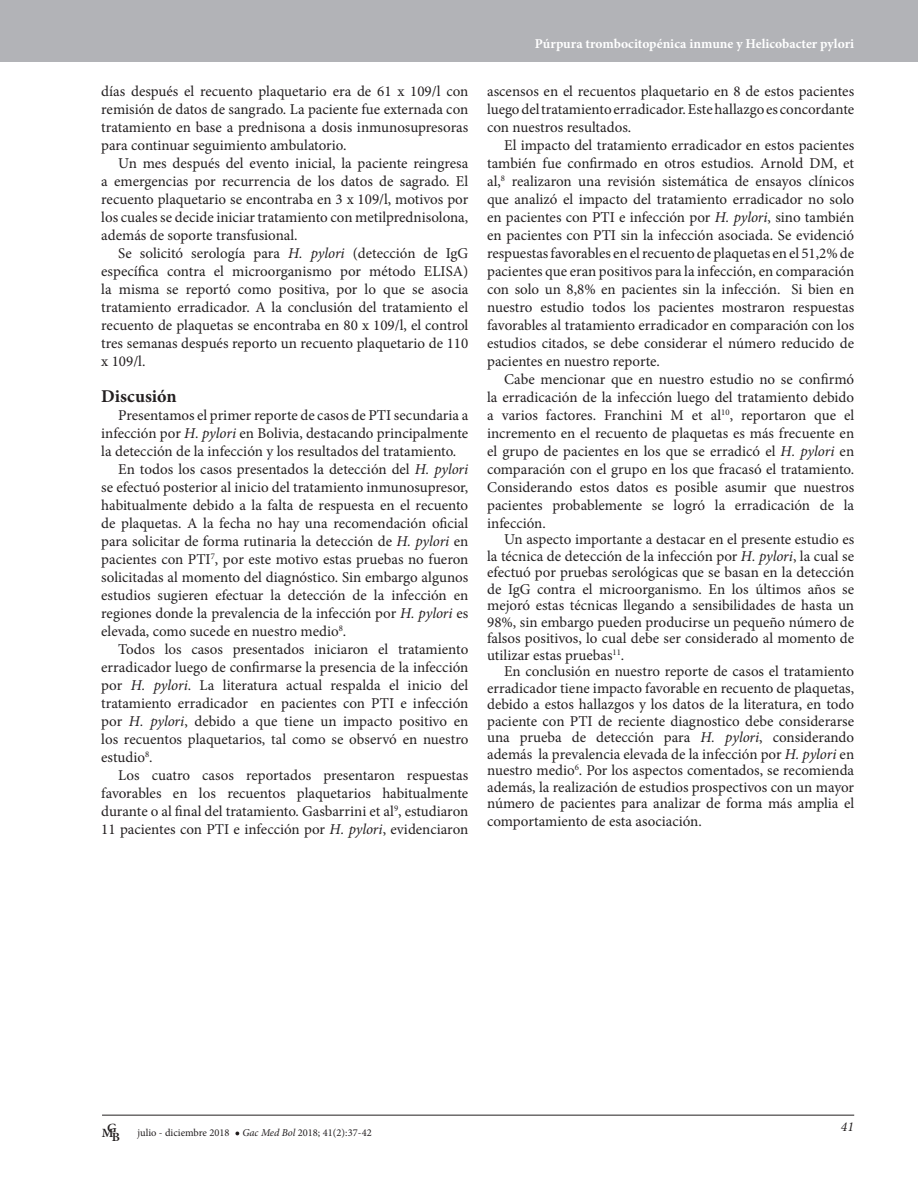
<style>
.page{position:relative;width:918px;height:1188px;background:#fff}
.page>*{position:absolute;margin:0;border:0;box-sizing:border-box;transform-origin:0 0}
.t1{font:700 18px "Minion Pro";color:#231f20}
.t2{font:15px/18px "Minion Pro";color:#231f20;text-align:justify}
.t3{font:700 13.5px "Minion Pro";color:#fff}
.t4{font:italic 13.5px "Minion Pro";color:#231f20}
.t5{font:600 12.6px "Minion Pro";color:#231f20;scale:1.05 1}
.t6{font:10.5px "Minion Pro";color:#231f20}
.s1{font-style:italic}
</style>
<div class="page">
<div style="left:0;top:1px;width:918px;height:61px;background:#b2b3b7"></div>
<hr style="left:102px;top:1115px;width:752px;height:1px;background:#231f20">
<svg style="left:235px;top:1132px;width:4px;height:3px"></svg>
<p class="t2" style="left:101px;top:82px;width:369px">días después el recuento plaquetario era de 61 x 109/l con remisión de datos de sangrado. La paciente fue externada con tratamiento en base a prednisona a dosis inmunosupresoras para continuar seguimiento ambulatorio.</p>
<p class="t2" style="left:101px;top:154px;width:369px;text-indent:17px">Un mes después del evento inicial, la paciente reingresa a emergencias por recurrencia de los datos de sagrado. El recuento plaquetario se encontraba en 3 x 109/l, motivos por los cuales se decide iniciar tratamiento con metilprednisolona, además de soporte transfusional.</p>
<p class="t2" style="left:101px;top:244px;width:369px;text-indent:17px">Se solicitó serología para <span class="s1">H. pylori</span> (detección de IgG específica contra el microorganismo por método ELISA) la misma se reportó como positiva, por lo que se asocia tratamiento erradicador. A la conclusión del tratamiento el recuento de plaquetas se encontraba en 80 x 109/l, el control tres semanas después reporto un recuento plaquetario de 110 x 109/l.</p>
<p class="t1" style="left:101px;top:384px;width:77px">Discusión</p>
<p class="t2" style="left:101px;top:406px;width:369px;text-indent:17px">Presentamos el primer reporte de casos de PTI secundaria a infección por <span class="s1">H. pylori</span> en Bolivia, destacando principalmente la detección de la infección y los resultados del tratamiento.</p>
<p class="t2" style="left:101px;top:460px;width:369px;text-indent:17px">En todos los casos presentados la detección del <span class="s1">H. pylori </span>se efectuó posterior al inicio del tratamiento inmunosupresor, habitualmente debido a la falta de respuesta en el recuento de plaquetas. A la fecha no hay una recomendación oficial para solicitar de forma rutinaria la detección de <span class="s1">H. pylori</span> en pacientes con PTI<sup>7</sup>, por este motivo estas pruebas no fueron solicitadas al momento del diagnóstico. Sin embargo algunos estudios sugieren efectuar la detección de la infección en regiones donde la prevalencia de la infección por <span class="s1">H. pylori</span> es elevada, como sucede en nuestro medio<sup>8</sup>.</p>
<p class="t2" style="left:101px;top:640px;width:369px;text-indent:17px">Todos los casos presentados iniciaron el tratamiento erradicador luego de confirmarse la presencia de la infección por <span class="s1">H. pylori</span>. La literatura actual respalda el inicio del tratamiento erradicador en pacientes con PTI e infección por <span class="s1">H. pylori</span>, debido a que tiene un impacto positivo en los recuentos plaquetarios, tal como se observó en nuestro estudio<sup>8</sup>.</p>
<p class="t2" style="left:101px;top:766px;width:369px;text-indent:17px">Los cuatro casos reportados presentaron respuestas favorables en los recuentos plaquetarios habitualmente durante o al final del tratamiento. Gasbarrini et al<sup>9</sup>, estudiaron 11 pacientes con PTI e infección por <span class="s1">H. pylori</span>, evidenciaron</p>
<p class="t3" style="left:535px;top:34px;width:321px">Púrpura trombocitopénica inmune y Helicobacter pylori</p>
<p class="t2" style="left:487px;top:82px;width:369px">ascensos en el recuentos plaquetario en 8 de estos pacientes luego del tratamiento erradicador. Este hallazgo es concordante con nuestros resultados.</p>
<p class="t2" style="left:487px;top:136px;width:369px;text-indent:17px">El impacto del tratamiento erradicador en estos pacientes también fue confirmado en otros estudios. Arnold DM, et al,<sup>8</sup> realizaron una revisión sistemática de ensayos clínicos que analizó el impacto del tratamiento erradicador no solo en pacientes con PTI e infección por <span class="s1">H. pylori</span>, sino también en pacientes con PTI sin la infección asociada. Se evidenció respuestas favorables en el recuento de plaquetas en el 51,2% de pacientes que eran positivos para la infección, en comparación con solo un 8,8% en pacientes sin la infección. Si bien en nuestro estudio todos los pacientes mostraron respuestas favorables al tratamiento erradicador en comparación con los estudios citados, se debe considerar el número reducido de pacientes en nuestro reporte.</p>
<p class="t2" style="left:487px;top:370px;width:369px;text-indent:17px">Cabe mencionar que en nuestro estudio no se confirmó la erradicación de la infección luego del tratamiento debido a varios factores. Franchini M et al<sup>10</sup>, reportaron que el incremento en el recuento de plaquetas es más frecuente en el grupo de pacientes en los que se erradicó el <span class="s1">H. pylori</span> en comparación con el grupo en los que fracasó el tratamiento.<br>Considerando estos datos es posible asumir que nuestros pacientes probablemente se logró la erradicación de la infección.</p>
<p class="t2" style="left:487px;top:531px;width:369px;line-height:16.5px;text-indent:17px">Un aspecto importante a destacar en el presente estudio es la técnica de detección de la infección por <span class="s1">H. pylori</span>, la cual se efectuó por pruebas serológicas que se basan en la detección de IgG contra el microorganismo. En los últimos años se mejoró estas técnicas llegando a sensibilidades de hasta un 98%, sin embargo pueden producirse un pequeño número de falsos positivos, lo cual debe ser considerado al momento de utilizar estas pruebas<sup>11</sup>.</p>
<p class="t2" style="left:487px;top:663px;width:369px;line-height:16.5px;text-indent:17px">En conclusión en nuestro reporte de casos el tratamiento erradicador tiene impacto favorable en recuento de plaquetas, debido a estos hallazgos y los datos de la literatura, en todo paciente con PTI de reciente diagnostico debe considerarse una prueba de detección para <span class="s1">H. pylori</span>, considerando además la prevalencia elevada de la infección por <span class="s1">H. pylori</span> en nuestro medio<sup>6</sup>. Por los aspectos comentados, se recomienda además, la realización de estudios prospectivos con un mayor número de pacientes para analizar de forma más amplia el</p>
<p class="t2" style="left:487px;top:813px;width:216px">comportamiento de esta asociación.</p>
<p class="t5" style="left:107px;top:1120px;width:11px">G</p>
<p class="t4" style="left:841px;top:1118px;width:14px">41</p>
<p class="t5" style="left:102px;top:1127px;width:19px">MB</p>
<p class="t6" style="left:138px;top:1125px;width:236px">julio - diciembre 2018 <span class="s1">Gac Med Bol</span> 2018; 41(2):37-42</p>
</div>
